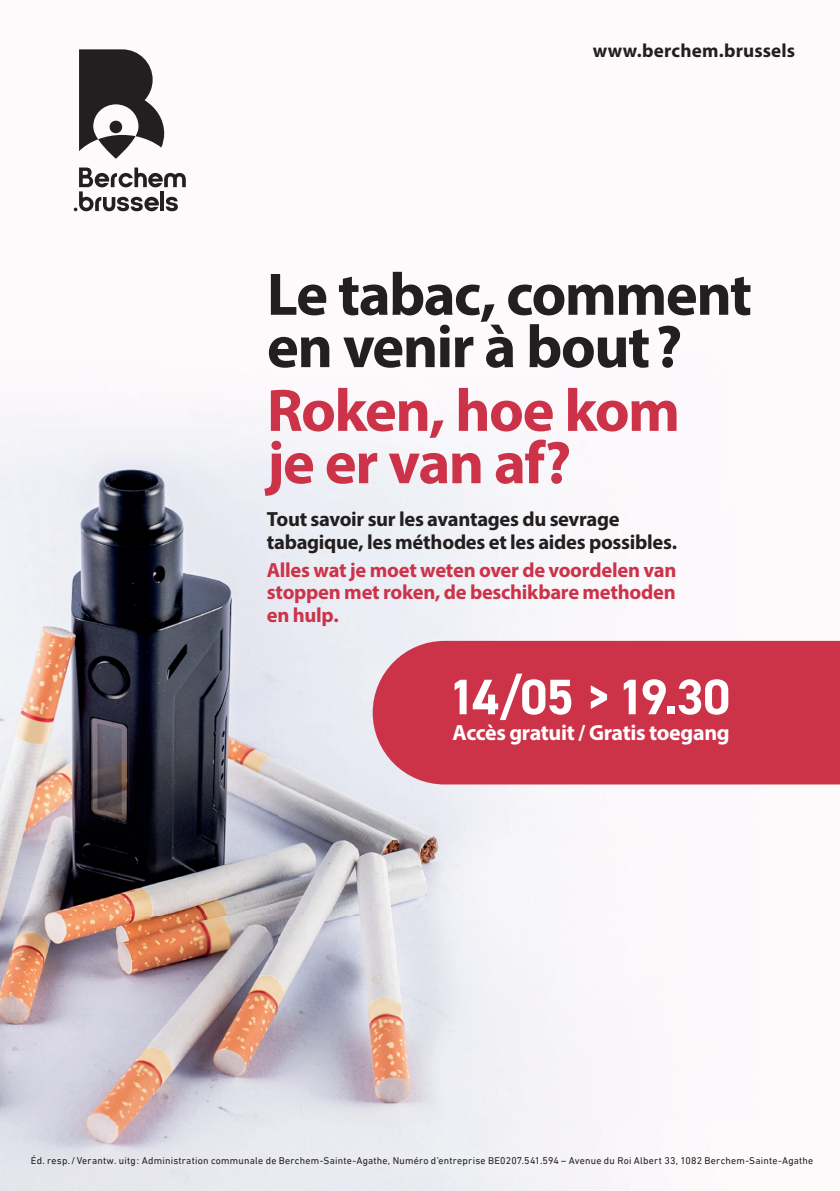
<style>
.page{position:relative;width:840px;height:1191px;background:#fff}
.page>*{position:absolute;margin:0;border:0;box-sizing:border-box;transform-origin:0 0}
.t1{font:700 60.4px/52.4px "Myriad Pro";letter-spacing:-.025em;color:#231f20}
.t2{font:700 60.4px/52.4px "Myriad Pro";letter-spacing:-.025em;color:#cc3349}
.t3{font:700 50px "DIN2014";letter-spacing:-.04em;color:#fff}
.t4{font:700 22px "Myriad Pro";letter-spacing:-.02em;color:#fff}
.t5{font:700 20.6px/22.6px "Myriad Pro";letter-spacing:-.015em;color:#cc3349;text-align:justify}
.t6{font:700 20.6px/22.6px "Myriad Pro";letter-spacing:-.015em;color:#231f20}
.t7{font:700 19px "Myriad Pro";letter-spacing:.01em;color:#231f20}
.t8{font:10px "DIN Next LT Arabic";letter-spacing:.02em;color:#231f20}
</style>
<div class="page">
<div style="left:0;top:0;width:839px;height:1191px;background:#fef9fb"></div>
<img style="left:0;top:434px;width:831px;height:757px">
<svg style="left:79px;top:49px;width:85px;height:110px"></svg>
<svg style="left:74px;top:167px;width:112px;height:44px"></svg>
<div style="left:372px;top:641px;width:467px;height:143px;background:#cc3349"></div>
<h3 class="t7" style="left:592px;top:38px;width:204px">www.berchem.brussels</h3>
<h1 class="t1" style="left:267px;top:266px;width:486px">Le tabac, comment en venir à bout ?</h1>
<h1 class="t2" style="left:267px;top:382px;width:414px">Roken, hoe kom je er van af?</h1>
<h3 class="t6" style="left:267px;top:507px;width:411px">Tout savoir sur les avantages du sevrage tabagique, les méthodes et les aides possibles.</h3>
<h3 class="t5" style="left:267px;top:558px;width:411px">Alles wat je moet weten over de voordelen van stoppen met roken, de beschikbare methoden en hulp.</h3>
<h2 class="t3" style="left:448px;top:664px;width:283px">14/05 &gt; 19.30</h2>
<h3 class="t4" style="left:452px;top:717px;width:278px">Accès gratuit / Gratis toegang</h3>
<p class="t8" style="left:31px;top:1155px;width:783px">Éd. resp. / Verantw. uitg : Administration communale de Berchem-Sainte-Agathe, Numéro d’entreprise BE0207.541.594 – Avenue du Roi Albert 33, 1082 Berchem-Sainte-Agathe</p>
</div>
